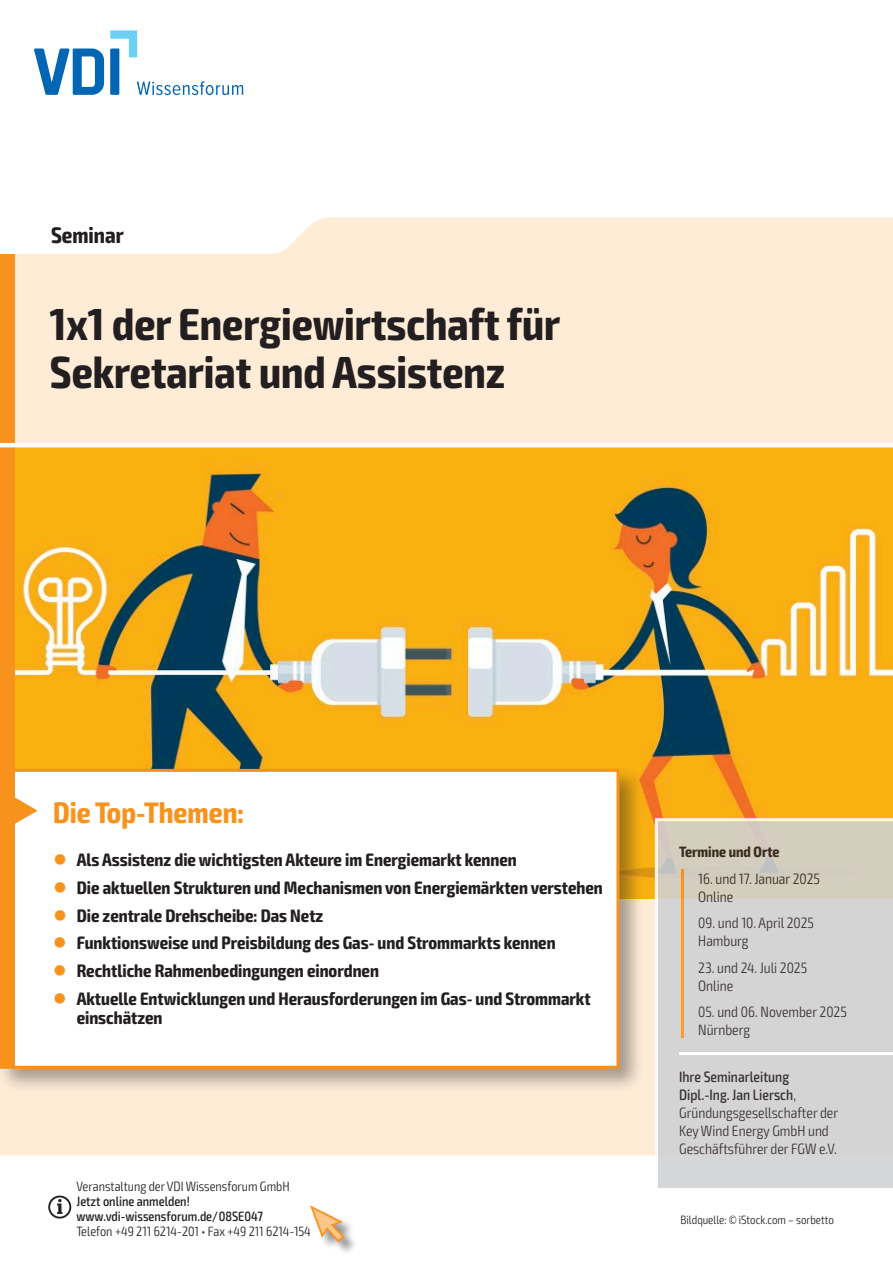
<style>
.page{position:relative;width:893px;height:1263px;background:#fff}
.page>*{position:absolute;margin:0;border:0;box-sizing:border-box;transform-origin:0 0}
.t1{font:700 condensed 45px/48px "Exo 2";color:#231f20}
.t2{font:700 condensed 29.7px "Exo 2";color:#f7931d}
.t3{font:700 condensed 22.5px "Exo 2";color:#231f20}
.t4{font:700 condensed 18px/19.5px "Exo 2";color:#231f20}
.t5{font:300 condensed 15px/18px "Exo 2";color:#231f20}
.t6{font:700 condensed 15px "Exo 2";color:#231f20}
.t7{font:300 condensed 13.5px "Exo 2";color:#231f20}
.t8{font:500 condensed 13.5px/15px "Exo 2";color:#231f20}
.t9{font:300 condensed 12px "Exo 2";color:#231f20}
.s1{color:#f7931d}
.s2{font-weight:500}
</style>
<div class="page">
<div style="left:0;top:217px;width:893px;height:938px;background:#feecd7"></div>
<img style="left:14px;top:447px;width:879px;height:451px">
<div style="left:0;top:765px;width:644px;height:328px;background:#231f20;opacity:.4"></div>
<div style="left:2px;top:770px;width:616px;height:297px;background:#fff"></div>
<div style="left:3px;top:772px;width:11px;height:294px;background:#f7931d"></div>
<div style="left:0;top:769px;width:619px;height:300px;border:3px solid #f7931d"></div>
<svg style="left:14px;top:796px;width:24px;height:29px"></svg>
<div style="left:0;top:254px;width:14px;height:519px;background:#f7931d"></div>
<div style="left:311px;top:1206px;width:47px;height:49px;background:#231f20;opacity:.5"></div>
<svg style="left:310px;top:1205px;width:36px;height:38px"></svg>
<hr style="left:0;top:443px;width:893px;height:4px;background:#fff">
<svg style="left:655px;top:818px;width:238px;height:370px;background:#d6d3cf"></svg>
<svg style="left:48px;top:1195px;width:23px;height:23px"></svg>
<svg style="left:34px;top:30px;width:209px;height:65px"></svg>
<p class="t3" style="left:51px;top:221px;width:74px">Seminar</p>
<h1 class="t1" style="left:50px;top:301px;width:512px">1x1 der Energiewirtschaft für<br>Sekretariat und Assistenz</h1>
<h2 class="t2" style="left:53px;top:794px;width:192px">Die Top-Themen:</h2>
<p class="t4" style="left:53px;top:850px;width:465px"><span class="s1">●</span> Als Assistenz die wichtigsten Akteure im Energiemarkt kennen</p>
<p class="t4" style="left:53px;top:878px;width:551px"><span class="s1">●</span> Die aktuellen Strukturen und Mechanismen von Energiemärkten verstehen</p>
<p class="t4" style="left:53px;top:906px;width:272px"><span class="s1">●</span> Die zentrale Drehscheibe: Das Netz</p>
<p class="t4" style="left:53px;top:934px;width:504px"><span class="s1">●</span> Funktionsweise und Preisbildung des Gas- und Strommarkts kennen</p>
<p class="t4" style="left:53px;top:961px;width:327px"><span class="s1">●</span> Rechtliche Rahmenbedingungen einordnen</p>
<p class="t4" style="left:77px;top:989px;width:516px;text-indent:-23px"><span class="s1">●</span> Aktuelle Entwicklungen und Herausforderungen im Gas- und Strommarkt einschätzen</p>
<p class="t7" style="left:77px;top:1178px;width:215px">Veranstaltung der VDI Wissensforum GmbH</p>
<p class="t8" style="left:77px;top:1194px;width:188px">Jetzt online anmelden! www.vdi-wissensforum.de/08SE047</p>
<p class="t7" style="left:77px;top:1223px;width:236px">Telefon +49 211 6214-201 • Fax +49 211 6214-154</p>
<p class="t6" style="left:679px;top:843px;width:102px">Termine und Orte</p>
<p class="t5" style="left:698px;top:869px;width:123px">16. und 17. Januar 2025<br>Online</p>
<p class="t5" style="left:698px;top:914px;width:117px">09. und 10. April 2025<br>Hamburg</p>
<p class="t5" style="left:698px;top:958px;width:110px">23. und 24. Juli 2025<br>Online</p>
<p class="t5" style="left:698px;top:1003px;width:150px">05. und 06. November 2025<br>Nürnberg</p>
<p class="t5" style="left:679px;top:1068px;width:161px"><span class="s2">Ihre Seminarleitung<br>Dipl.-Ing. Jan Liersch</span>,<br>Gründungsgesellschafter der<br>Key Wind Energy GmbH und<br>Geschäftsführer der FGW e.V.</p>
<p class="t9" style="left:681px;top:1212px;width:155px">Bildquelle: © iStock.com – sorbetto</p>
</div>
